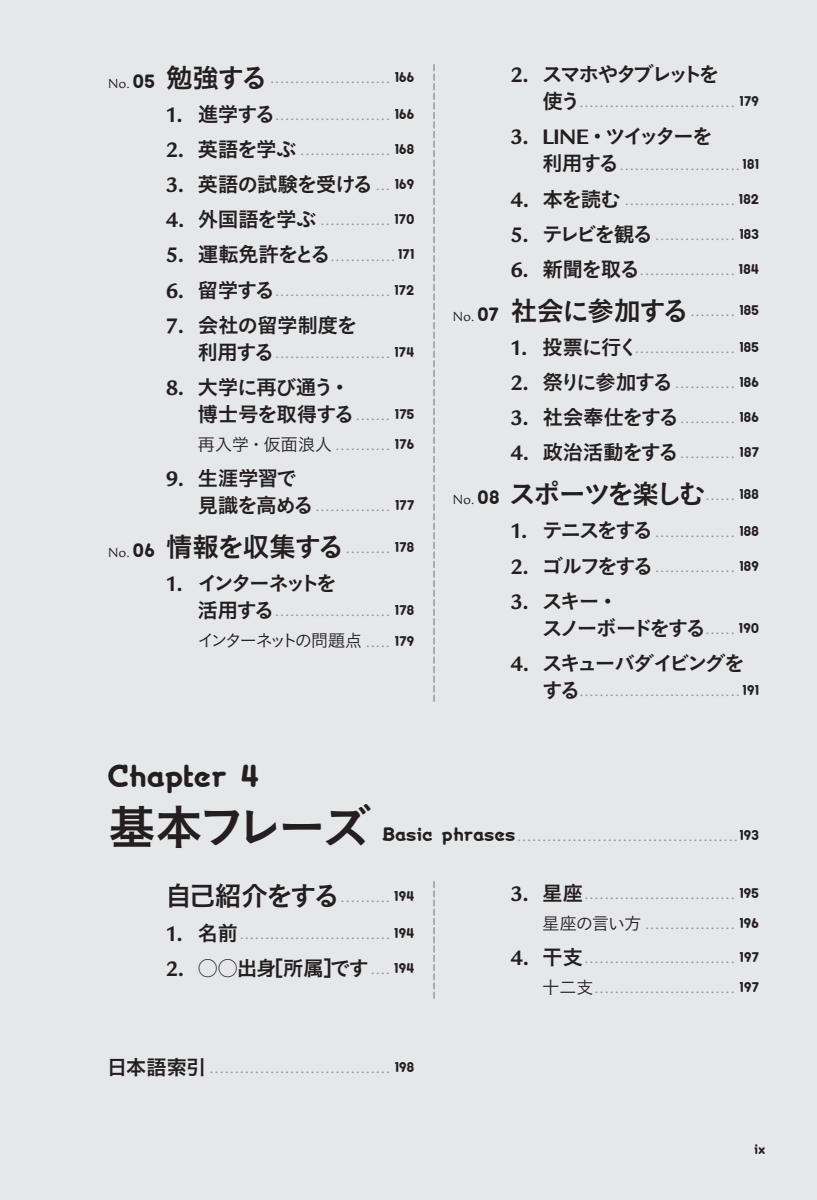
<style>
.page{position:relative;width:817px;height:1200px;background:#fff}
.page>*{position:absolute;margin:0;border:0;box-sizing:border-box;transform-origin:0 0}
.t1{font:47.93px "Koburina Go Std W6 90 pv RKSJ H";letter-spacing:-.1em;color:#231f20}
.t2{font:28.8px "Chair 07";letter-spacing:-.02em;color:#231f20}
.t3{font:27px "Koburina Go Std W6 90 pv RKSJ H";letter-spacing:-.11em;color:#231f20}
.t4{font:20.7px/27px "Koburina Go Std W6 90 pv RKSJ H";letter-spacing:-.085em;color:#231f20}
.t5{font:20.7px/27px "Koburina Go Std W6 90 pv RKSJ H";letter-spacing:-.145em;color:#231f20}
.t6{font:20.7px "Koburina Go Std W6 90 pv RKSJ H";letter-spacing:-.065em;color:#231f20}
.t7{font:20.7px "Koburina Go Std W6 90 pv RKSJ H";letter-spacing:-.13em;color:#231f20}
.t8{font:20.7px "Koburina Go Std W6 90 pv RKSJ H";letter-spacing:-.15em;color:#231f20}
.t9{font:20.7px "Koburina Go Std W6 90 pv RKSJ H";letter-spacing:-.03em;color:#231f20}
.t10{font:20.7px "Koburina Go Std W6 90 pv RKSJ H";letter-spacing:-.175em;color:#231f20}
.t11{font:17.55px/30.4px "Legacy Sans";color:#939598;text-align:right}
.t12{font:17.55px "Koburina Go Std W3 90 pv RKSJ H";letter-spacing:-.165em;color:#231f20}
.t13{font:12.83px "Chair 07";color:#231f20}
.s1{font-family:"Chair 07";color:#231f20}
.s2{font-family:"Koburina Go Std W6 90 pv RKSJ H";font-size:27px;color:#231f20}
.s3{font-family:"Chair 07";font-size:12.83px;color:#231f20}
.s4{font-weight:700;font-size:22.72px;color:#231f20}
.s5{font-family:"Koburina Go Std W6 90 pv RKSJ H";font-size:20.7px;color:#231f20}
.s6{font-family:"Legacy Sans";font-weight:700;font-size:22.72px}
.s7{font-family:"Legacy Sans";font-size:17.55px;color:#939598}
.s8{font-family:"Chair 07";font-size:12.83px}
.s9{font-family:"Koburina Go Std W3 90 pv RKSJ H";color:#231f20}
.s10{font-family:"Legacy Sans";color:#939598}
.s11{font-family:"Legacy Sans";font-size:14.4px}
.s12{font-family:"Chair 07";font-size:17.55px}
</style>
<div class="page">
<div style="left:0;top:0;width:816px;height:1199px;background:#e6e7e9"></div>
<svg style="left:433px;top:65px;width:2px;height:636px"></svg>
<svg style="left:433px;top:881px;width:2px;height:116px"></svg>
<p class="t11" style="left:108px;top:64px;width:308px"><sub>No.</sub> <span class="s1">05</span> <span class="s2">勉強する</span> ........................ <span class="s3">166</span></p>
<p class="t11" style="left:165px;top:101px;width:251px"><span class="s4">1.</span> <span class="s5">進学する</span> ....................... <span class="s3">166</span></p>
<p class="t11" style="left:166px;top:136px;width:251px"><span class="s4">2.</span> <span class="s5">英語を学ぶ</span> .................. <span class="s3">168</span></p>
<p class="t6" style="left:166px;top:176px;width:251px"><span class="s6">3.</span> 英語の試験を受ける <span class="s7">...</span> <span class="s8">169</span></p>
<p class="t11" style="left:166px;top:206px;width:251px"><span class="s4">4.</span> <span class="s5">外国語を学ぶ</span> .............. <span class="s3">170</span></p>
<p class="t11" style="left:166px;top:241px;width:251px"><span class="s4">5.</span> <span class="s5">運転免許をとる</span> ............. <span class="s3">171</span></p>
<p class="t11" style="left:166px;top:276px;width:251px"><span class="s4">6.</span> <span class="s5">留学する</span> ....................... <span class="s3">172</span></p>
<p class="t9" style="left:166px;top:317px;width:193px"><span class="s6">7.</span> 会社の留学制度を</p>
<p class="t11" style="left:197px;top:339px;width:219px"><span class="s5">利用する</span> ....................... <span class="s3">174</span></p>
<p class="t4" style="left:197px;top:376px;width:219px;text-indent:-32px"><span class="s6">8.</span> 大学に再び通う・<br>博士号を取得する <span class="s7">.......</span> <span class="s8">175</span></p>
<p class="t11" style="left:197px;top:431px;width:219px"><span class="s9">再入学・仮面浪人</span> ........... <span class="s3">176</span></p>
<p class="t4" style="left:166px;top:467px;width:133px"><span class="s6">9.</span> 生涯学習で</p>
<p class="t11" style="left:197px;top:492px;width:219px"><span class="s5">見識を高める</span> ............... <span class="s3">177</span></p>
<p class="t11" style="left:108px;top:533px;width:308px"><sub>No.</sub> <span class="s1">06</span> <span class="s2">情報を収集する</span> ......... <span class="s3">178</span></p>
<p class="t10" style="left:165px;top:575px;width:173px"><span class="s6">1.</span> インターネットを</p>
<p class="t11" style="left:198px;top:597px;width:219px"><span class="s5">活用する</span> ....................... <span class="s3">178</span></p>
<p class="t12" style="left:197px;top:634px;width:219px">インターネットの問題点 <span class="s10">.....</span> <span class="s8">179</span></p>
<p class="t8" style="left:510px;top:66px;width:211px"><span class="s6">2.</span> スマホやタブレットを</p>
<p class="t11" style="left:542px;top:88px;width:219px"><span class="s5">使う</span> ............................... <span class="s3">179</span></p>
<p class="t4" style="left:510px;top:126px;width:204px"><span class="s6">3. LINE</span>・ツイッターを</p>
<p class="t11" style="left:542px;top:151px;width:219px"><span class="s5">利用する</span> ........................ <span class="s3">181</span></p>
<p class="t11" style="left:510px;top:186px;width:251px"><span class="s4">4.</span> <span class="s5">本を読む</span> ...................... <span class="s3">182</span></p>
<p class="t11" style="left:510px;top:221px;width:251px"><span class="s4">5.</span> <span class="s5">テレビを観る</span> ................ <span class="s3">183</span></p>
<p class="t11" style="left:510px;top:256px;width:251px"><span class="s4">6.</span> <span class="s5">新聞を取る</span> ................... <span class="s3">184</span></p>
<p class="t11" style="left:453px;top:297px;width:308px"><sub>No.</sub> <span class="s1">07</span> <span class="s2">社会に参加する</span> ......... <span class="s3">185</span></p>
<p class="t11" style="left:510px;top:334px;width:251px"><span class="s4">1.</span> <span class="s5">投票に行く</span> .................... <span class="s3">185</span></p>
<p class="t11" style="left:510px;top:369px;width:251px"><span class="s4">2.</span> <span class="s5">祭りに参加する</span> ............ <span class="s3">186</span></p>
<p class="t11" style="left:510px;top:404px;width:251px"><span class="s4">3.</span> <span class="s5">社会奉仕をする</span> ........... <span class="s3">186</span></p>
<p class="t11" style="left:510px;top:439px;width:251px"><span class="s4">4.</span> <span class="s5">政治活動をする</span> ........... <span class="s3">187</span></p>
<h3 class="t3" style="left:453px;top:483px;width:308px"><span class="s11">No.</span> <span class="s12">08</span> スポーツを楽しむ <sup>......</sup> <sup>188</sup></h3>
<p class="t11" style="left:510px;top:517px;width:251px"><span class="s4">1.</span> <span class="s5">テニスをする</span> ................ <span class="s3">188</span></p>
<p class="t11" style="left:510px;top:552px;width:251px"><span class="s4">2.</span> <span class="s5">ゴルフをする</span> ................ <span class="s3">189</span></p>
<p class="t5" style="left:542px;top:590px;width:219px;text-indent:-32px"><span class="s6">3.</span> スキー・<br>スノーボードをする <span class="s7">......</span> <span class="s8">190</span></p>
<p class="t7" style="left:510px;top:655px;width:236px"><span class="s6">4.</span> スキューバダイビングを</p>
<p class="t11" style="left:542px;top:677px;width:219px"><span class="s5">する</span> ................................ <span class="s3">191</span></p>
<h2 class="t2" style="left:108px;top:761px;width:154px">Chapter 4</h2>
<h1 class="t1" style="left:108px;top:808px;width:264px">基本フレーズ</h1>
<p class="t11" style="left:382px;top:821px;width:378px"><span class="s1">Basic phrases</span> ............................................<span class="s3">193</span></p>
<p class="t11" style="left:165px;top:882px;width:251px"><span class="s2">自己紹介をする</span> .......... <span class="s3">194</span></p>
<p class="t11" style="left:165px;top:919px;width:251px"><span class="s4">1.</span> <span class="s5">名前</span> .............................. <span class="s3">194</span></p>
<p class="t4" style="left:166px;top:956px;width:251px"><span class="s6">2.</span> ○○出身［所属］です <span class="s7">....</span> <span class="s8">194</span></p>
<p class="t11" style="left:510px;top:879px;width:251px"><span class="s4">3.</span> <span class="s5">星座</span> .............................. <span class="s3">195</span><span class="s9">星座の言い方</span> .................. <span class="s3">196</span></p>
<p class="t11" style="left:510px;top:943px;width:251px"><span class="s4">4.</span> <span class="s5">干支</span> .............................. <span class="s3">197</span><span class="s9">十二支</span> ............................ <span class="s3">197</span></p>
<p class="t11" style="left:107px;top:1053px;width:309px"><span class="s5">日本語索引</span> .................................... <span class="s3">198</span></p>
<p class="t13" style="left:754px;top:1142px;width:13px">ix</p>
</div>
